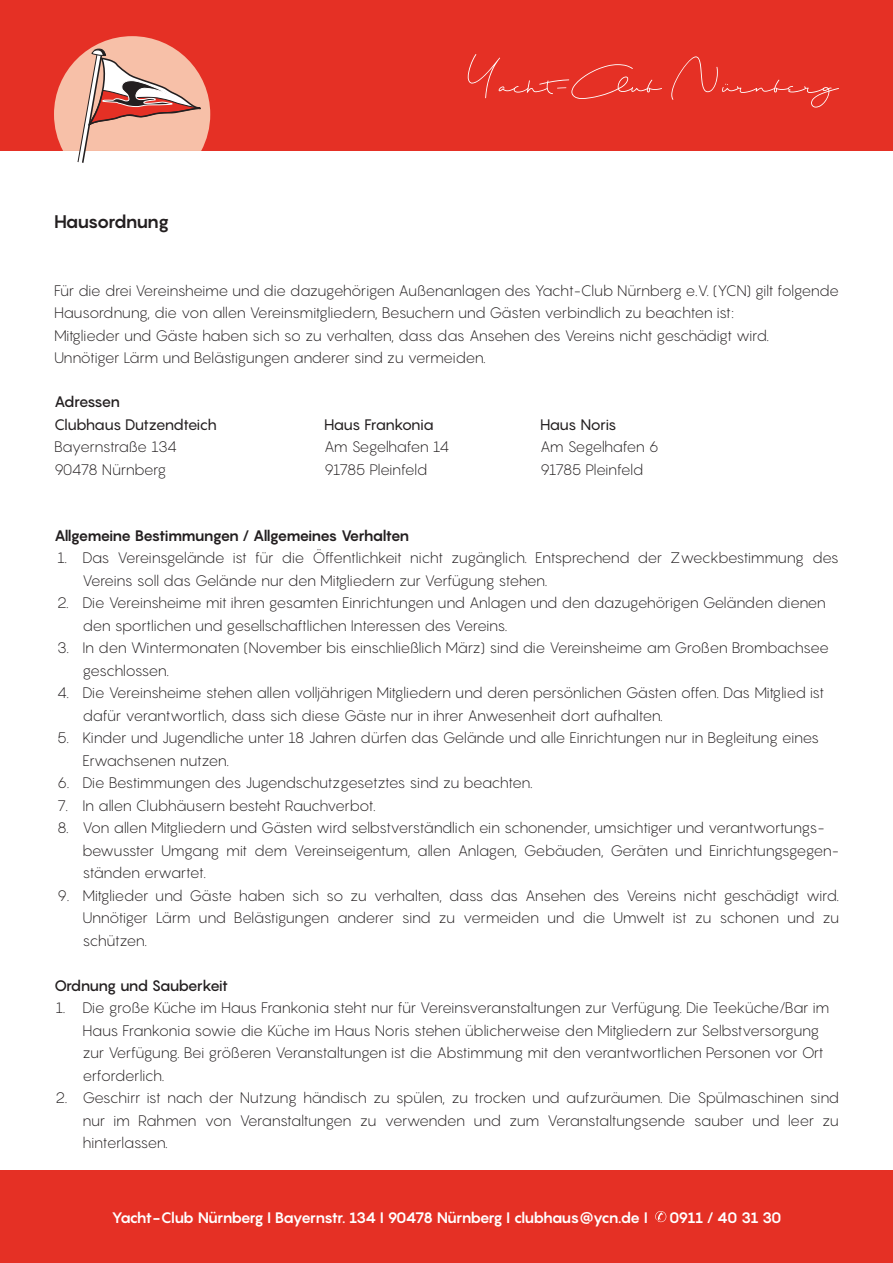
<style>
.page{position:relative;width:893px;height:1263px;background:#fff}
.page>*{position:absolute;margin:0;border:0;box-sizing:border-box;transform-origin:0 0}
.t1{font:700 18px "Pangram";letter-spacing:-.065em;color:#231f20}
.t2{font:300 15px/22.5px "Pangram";letter-spacing:-.045em;color:#231f20}
.t3{font:700 15px "Pangram";letter-spacing:-.07em;color:#fff}
.t4{font:700 15px "Pangram";letter-spacing:-.08em;color:#231f20}
.t5{font:15px "Pangram";letter-spacing:-.045em;color:#231f20}
.t6{font:500 15px "Pangram";letter-spacing:-.07em;color:#231f20}
.t7{font:500 15px "Pangram";letter-spacing:-.095em;color:#231f20}
</style>
<div class="page">
<div style="left:0;top:0;width:893px;height:151px;background:#e53025"></div>
<svg style="left:54px;top:36px;width:156px;height:127px"></svg>
<div style="left:0;top:1171px;width:893px;height:92px;background:#e53025"></div>
<svg style="left:655px;top:1211px;width:11px;height:11px"></svg>
<svg style="left:468px;top:54px;width:194px;height:45px"></svg>
<svg style="left:671px;top:56px;width:168px;height:52px"></svg>
<p class="t1" style="left:54px;top:210px;width:117px">Hausordnung</p>
<p class="t2" style="left:54px;top:279px;width:786px">Für die drei Vereinsheime und die dazugehörigen Außenanlagen des Yacht-Club Nürnberg e.V. (YCN) gilt folgende Hausordnung, die von allen Vereinsmitgliedern, Besuchern und Gästen verbindlich zu beachten ist:<br>Mitglieder und Gäste haben sich so zu verhalten, dass das Ansehen des Vereins nicht geschädigt wird.<br>Unnötiger Lärm und Belästigungen anderer sind zu vermeiden.</p>
<p class="t7" style="left:54px;top:392px;width:68px">Adressen</p>
<p class="t5" style="left:54px;top:415px;width:164px">Clubhaus Dutzendteich</p>
<p class="t5" style="left:324px;top:415px;width:111px">Haus Frankonia</p>
<p class="t5" style="left:540px;top:415px;width:78px">Haus Noris</p>
<p class="t2" style="left:54px;top:435px;width:124px">Bayernstraße 134</p>
<p class="t2" style="left:324px;top:435px;width:127px">Am Segelhafen 14</p>
<p class="t2" style="left:540px;top:435px;width:120px">Am Segelhafen 6</p>
<p class="t2" style="left:54px;top:458px;width:114px">90478 Nürnberg</p>
<p class="t2" style="left:324px;top:458px;width:105px">91785 Pleinfeld</p>
<p class="t2" style="left:540px;top:458px;width:105px">91785 Pleinfeld</p>
<p class="t4" style="left:54px;top:525px;width:357px">Allgemeine Bestimmungen / Allgemeines Verhalten</p>
<p class="t2" style="left:82px;top:546px;width:758px;text-indent:-26px">1. Das Vereinsgelände ist für die Öffentlichkeit nicht zugänglich. Entsprechend der Zweckbestimmung des<br>Vereins soll das Gelände nur den Mitgliedern zur Verfügung stehen.</p>
<p class="t2" style="left:82px;top:591px;width:745px;text-indent:-26px">2. Die Vereinsheime mit ihren gesamten Einrichtungen und Anlagen und den dazugehörigen Geländen dienen den sportlichen und gesellschaftlichen Interessen des Vereins.</p>
<p class="t2" style="left:82px;top:636px;width:748px;text-indent:-26px">3. In den Wintermonaten (November bis einschließlich März) sind die Vereinsheime am Großen Brombachsee geschlossen.</p>
<p class="t2" style="left:82px;top:681px;width:743px;text-indent:-26px">4. Die Vereinsheime stehen allen volljährigen Mitgliedern und deren persönlichen Gästen offen. Das Mitglied ist dafür verantwortlich, dass sich diese Gäste nur in ihrer Anwesenheit dort aufhalten.</p>
<p class="t2" style="left:82px;top:726px;width:738px;text-indent:-26px">5. Kinder und Jugendliche unter 18 Jahren dürfen das Gelände und alle Einrichtungen nur in Begleitung eines<br>Erwachsenen nutzen.</p>
<p class="t2" style="left:57px;top:771px;width:477px">6. Die Bestimmungen des Jugendschutzgesetztes sind zu beachten.</p>
<p class="t2" style="left:57px;top:794px;width:320px">7. In allen Clubhäusern besteht Rauchverbot.</p>
<p class="t2" style="left:82px;top:816px;width:758px;text-indent:-26px">8. Von allen Mitgliedern und Gästen wird selbstverständlich ein schonender, umsichtiger und verantwortungs&shy;bewusster Umgang mit dem Vereinseigentum, allen Anlagen, Gebäuden, Geräten und Einrichtungsgegen&shy;ständen erwartet.</p>
<p class="t2" style="left:82px;top:884px;width:758px;text-align:justify;text-indent:-26px">9. Mitglieder und Gäste haben sich so zu verhalten, dass das Ansehen des Vereins nicht geschädigt wird.<br>Unnötiger Lärm und Belästigungen anderer sind zu vermeiden und die Umwelt ist zu schonen und zu schützen.</p>
<p class="t6" style="left:54px;top:975px;width:176px">Ordnung und Sauberkeit</p>
<p class="t2" style="left:82px;top:996px;width:748px;text-indent:-27px">1. Die große Küche im Haus Frankonia steht nur für Vereinsveranstaltungen zur Verfügung. Die Teeküche/Bar im Haus Frankonia sowie die Küche im Haus Noris stehen üblicherweise den Mitgliedern zur Selbstversorgung zur Verfügung. Bei größeren Veranstaltungen ist die Abstimmung mit den verantwortlichen Personen vor Ort erforderlich.</p>
<p class="t2" style="left:82px;top:1086px;width:758px;text-align:justify;text-indent:-27px">2. Geschirr ist nach der Nutzung händisch zu spülen, zu trocken und aufzuräumen. Die Spülmaschinen sind nur im Rahmen von Veranstaltungen zu verwenden und zum Veranstaltungsende sauber und leer zu hinterlassen.</p>
<p class="t3" style="left:112px;top:1207px;width:538px">Yacht-Club Nürnberg I Bayernstr. 134 I 90478 Nürnberg I clubhaus@ycn.de I</p>
<p class="t3" style="left:669px;top:1207px;width:114px">0911 / 40 31 30</p>
</div>
